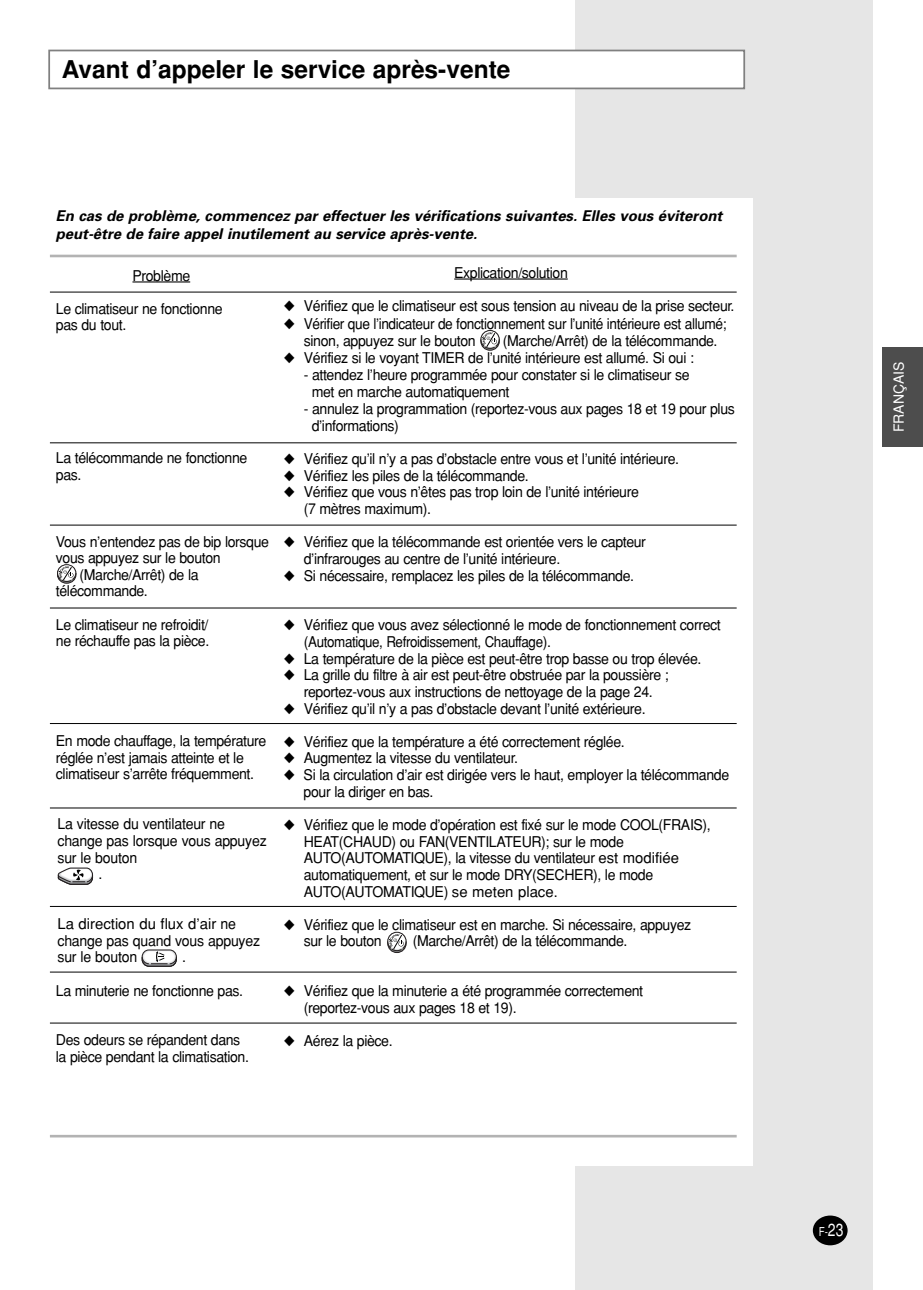
<style>
.page{position:relative;width:923px;height:1290px;background:#fff}
.page>*{position:absolute;margin:0;border:0;box-sizing:border-box;transform-origin:0 0}
.t1{font:700 24.5px "Helvetica";color:#000}
.t2{font:14.88px/16.6px "Helvetica";letter-spacing:-.025em;color:#000;scale:.95 1}
.t3{font:italic 700 14.88px/17.8px "Univers";color:#000}
.t4{font:14.88px/17.2px "Helvetica";letter-spacing:-.025em;color:#000;scale:.92 1}
.t5{font:14.88px/16.6px "Helvetica";letter-spacing:-.025em;color:#000}
.t6{font:14px "Helvetica";color:#fff}
.t7{font:12.25px "Helvetica";color:#fff;scale:.8 1}
.s1{font-size:17.5px}
</style>
<div class="page">
<div style="left:574px;top:0;width:298px;height:1290px;background:#e6e6e6"></div>
<div style="left:521px;top:198px;width:232px;height:968px;background:#fff"></div>
<div style="left:49px;top:50px;width:695px;height:38px;background:#fff"></div>
<div style="left:48px;top:50px;width:697px;height:39px;border:2px solid #808080"></div>
<hr style="left:454px;top:278px;width:113px;height:2px;background:#000">
<hr style="left:132px;top:281px;width:58px;height:1px;background:#000">
<hr style="left:50px;top:255px;width:686px;height:2px;background:#b3b3b3">
<hr style="left:50px;top:292px;width:686px;height:1px;background:#000">
<hr style="left:50px;top:442px;width:686px;height:1px;background:#000">
<hr style="left:50px;top:525px;width:686px;height:1px;background:#000">
<hr style="left:50px;top:607px;width:686px;height:1px;background:#000">
<hr style="left:50px;top:723px;width:686px;height:1px;background:#000">
<hr style="left:50px;top:807px;width:686px;height:1px;background:#000">
<hr style="left:50px;top:906px;width:686px;height:1px;background:#000">
<hr style="left:50px;top:971px;width:686px;height:1px;background:#000">
<hr style="left:50px;top:1022px;width:686px;height:1px;background:#000">
<hr style="left:50px;top:1135px;width:686px;height:2px;background:#b3b3b3">
<svg style="left:480px;top:330px;width:20px;height:21px"></svg>
<svg style="left:57px;top:564px;width:20px;height:20px"></svg>
<svg style="left:387px;top:931px;width:20px;height:22px"></svg>
<div style="left:812px;top:1215px;width:35px;height:30px;background:#000;border-radius:50%"></div>
<div style="left:882px;top:347px;width:40px;height:99px;background:#4d4d4d"></div>
<svg style="left:142px;top:951px;width:34px;height:15px"></svg>
<div style="left:142px;top:949px;width:35px;height:18px;border:1px solid #231f20;border-radius:7px"></div>
<svg style="left:142px;top:951px;width:35px;height:13px"></svg>
<svg style="left:58px;top:867px;width:35px;height:18px"></svg>
<h1 class="t1" style="left:62px;top:60px;width:450px">Avant d’appeler le service après-vente</h1>
<p class="t3" style="left:56px;top:208px;width:668px">En cas de problème, commencez par effectuer les vérifications suivantes. Elles vous éviteront peut-être de faire appel inutilement au service après-vente.</p>
<p class="t2" style="left:132px;top:268px;width:62px">Problème</p>
<p class="t2" style="left:56px;top:302px;width:177px">Le climatiseur ne fonctionne pas du tout.</p>
<p class="t2" style="left:56px;top:451px;width:203px">La télécommande ne fonctionne pas.</p>
<p class="t2" style="left:56px;top:534px;width:226px">Vous n’entendez pas de bip lorsque</p>
<p class="t2" style="left:56px;top:551px;width:175px">vous appuyez sur le bouton</p>
<p class="t2" style="left:79px;top:568px;width:127px">(Marche/Arrêt) de la</p>
<p class="t2" style="left:56px;top:584px;width:98px">télécommande.</p>
<p class="t2" style="left:56px;top:617px;width:163px">Le climatiseur ne refroidit/ ne réchauffe pas la pièce.</p>
<p class="t2" style="left:56px;top:734px;width:223px">En mode chauffage, la température réglée n’est jamais atteinte et le climatiseur s’arrête fréquemment.</p>
<p class="t2" style="left:57px;top:817px;width:178px">La vitesse du ventilateur ne</p>
<p class="t2" style="left:57px;top:834px;width:222px">change pas lorsque vous appuyez</p>
<p class="t2" style="left:57px;top:850px;width:85px">sur le bouton</p>
<p class="t2" style="left:98px;top:867px;width:6px">.</p>
<p class="t5" style="left:57px;top:917px;width:204px">La direction du flux d’air ne change pas quand vous appuyez sur le bouton</p>
<p class="t2" style="left:182px;top:950px;width:6px">.</p>
<p class="t2" style="left:56px;top:983px;width:198px">La minuterie ne fonctionne pas.</p>
<p class="t2" style="left:56px;top:1033px;width:205px">Des odeurs se répandent dans la pièce pendant la climatisation.</p>
<p class="t2" style="left:454px;top:265px;width:121px">Explication/solution</p>
<p class="t2" style="left:284px;top:299px;width:475px">◆ Vérifiez que le climatiseur est sous tension au niveau de la prise secteur.</p>
<p class="t4" style="left:304px;top:316px;width:461px;text-indent:-20px">◆ Vérifier que l’indicateur de fonctionnement sur l’unité intérieure est allumé; sinon, appuyez sur le bouton</p>
<p class="t2" style="left:502px;top:333px;width:227px">(Marche/Arrêt) de la télécommande.</p>
<p class="t2" style="left:284px;top:351px;width:433px">◆ Vérifiez si le voyant TIMER de l’unité intérieure est allumé. Si oui :</p>
<p class="t2" style="left:311px;top:368px;width:399px;line-height:17.2px;text-indent:-8px">- attendez l’heure programmée pour constater si le climatiseur se met en marche automatiquement</p>
<p class="t2" style="left:311px;top:402px;width:447px;line-height:17.2px;text-indent:-8px">- annulez la programmation (reportez-vous aux pages 18 et 19 pour plus d’informations)</p>
<p class="t2" style="left:284px;top:452px;width:417px">◆ Vérifiez qu’il n’y a pas d’obstacle entre vous et l’unité intérieure.</p>
<p class="t2" style="left:284px;top:469px;width:259px">◆ Vérifiez les piles de la télécommande.</p>
<p class="t2" style="left:304px;top:485px;width:354px;text-indent:-20px">◆ Vérifiez que vous n’êtes pas trop loin de l’unité intérieure (7 mètres maximum).</p>
<p class="t2" style="left:304px;top:535px;width:361px;text-indent:-20px">◆ Vérifiez que la télécommande est orientée vers le capteur d’infrarouges au centre de l’unité intérieure.</p>
<p class="t2" style="left:284px;top:568px;width:370px">◆ Si nécessaire, remplacez les piles de la télécommande.</p>
<p class="t2" style="left:304px;top:618px;width:440px;text-indent:-20px">◆ Vérifiez que vous avez sélectionné le mode de fonctionnement correct (Automatique, Refroidissement, Chauffage).</p>
<p class="t2" style="left:284px;top:651px;width:441px">◆ La température de la pièce est peut-être trop basse ou trop élevée.</p>
<p class="t2" style="left:284px;top:668px;width:406px;text-align:center">◆ La grille du filtre à air est peut-être obstruée par la poussière ; reportez-vous aux instructions de nettoyage de la page 24.</p>
<p class="t2" style="left:284px;top:701px;width:382px">◆ Vérifiez qu’il n’y a pas d’obstacle devant l’unité extérieure.</p>
<p class="t2" style="left:284px;top:735px;width:360px">◆ Vérifiez que la température a été correctement réglée.</p>
<p class="t2" style="left:284px;top:751px;width:248px">◆ Augmentez la vitesse du ventilateur.</p>
<p class="t2" style="left:303px;top:768px;width:449px;text-indent:-20px">◆ Si la circulation d’air est dirigée vers le haut, employer la télécommande pour la diriger en bas.</p>
<p class="t2" style="left:304px;top:818px;width:430px;text-indent:-20px">◆ Vérifiez que le mode d’opération est fixé sur le mode COOL(FRAIS), HEAT(CHAUD) ou FAN(VENTILATEUR); sur le mode AUTO(AUTOMATIQUE), la vitesse du ventilateur est modifiée automatiquement, et sur le mode DRY(SECHER), le mode AUTO(AUTOMATIQUE) se meten place.</p>
<p class="t2" style="left:304px;top:917px;width:409px;text-indent:-20px">◆ Vérifiez que le climatiseur est en marche. Si nécessaire, appuyez sur le bouton</p>
<p class="t2" style="left:412px;top:934px;width:227px">(Marche/Arrêt) de la télécommande.</p>
<p class="t2" style="left:304px;top:984px;width:358px;text-indent:-20px">◆ Vérifiez que la minuterie a été programmée correctement (reportez-vous aux pages 18 et 19).</p>
<p class="t2" style="left:284px;top:1034px;width:116px">◆ Aérez la pièce.</p>
<p class="t6" style="left:893px;top:432px;width:72px;rotate:-90deg">FRANÇAIS</p>
<p class="t7" style="left:818px;top:1227px;width:32px">F-<span class="s1">23</span></p>
</div>
